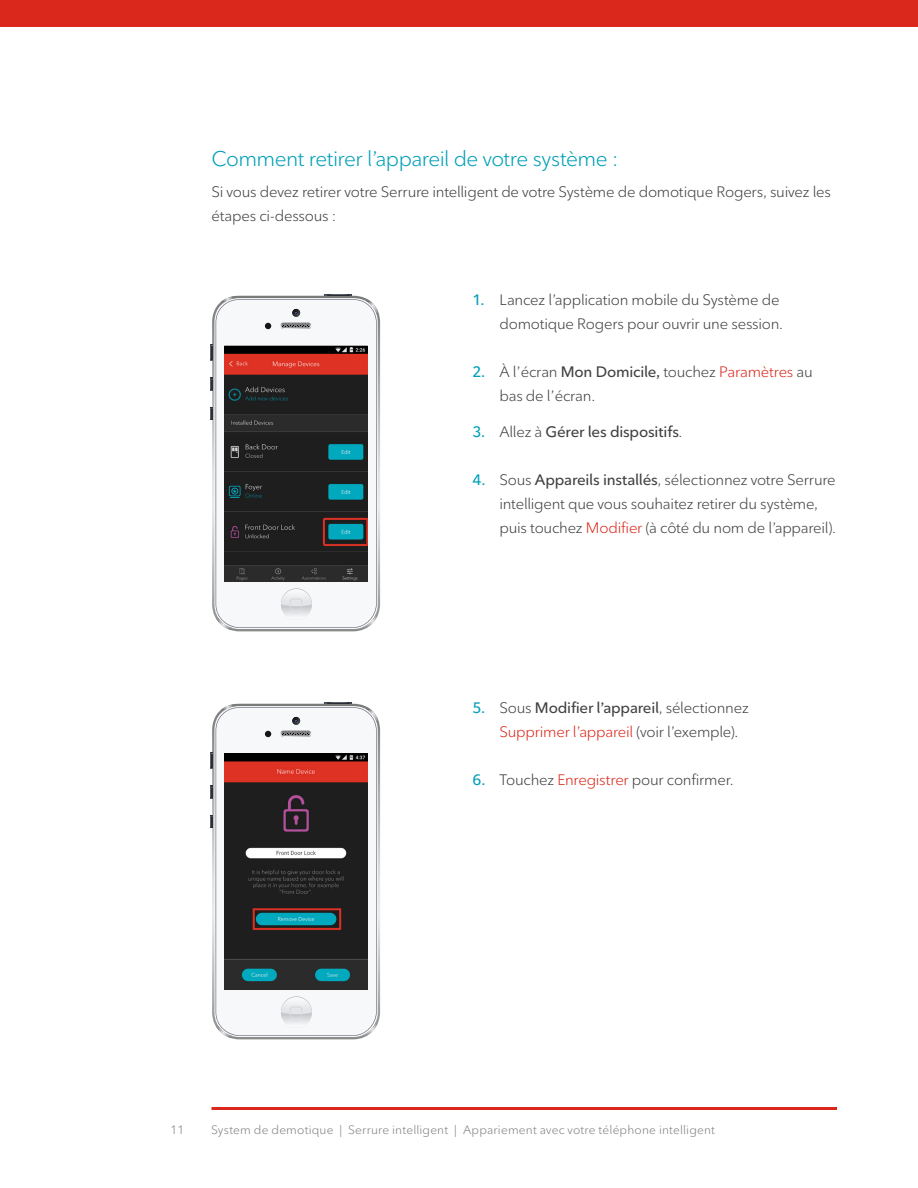
<style>
.page{position:relative;width:918px;height:1188px;background:#fff}
.page>*{position:absolute;margin:0;border:0;box-sizing:border-box;transform-origin:0 0}
.t1{font:21px "Ted Next";letter-spacing:-.03em;color:#00a0b7}
.t2{font:15px/24px "Ted Next";letter-spacing:-.015em;color:#424142}
.t3{font:600 15px "Ted Next";letter-spacing:-.015em;color:#424142}
.t4{font:12px "Ted Next";letter-spacing:.015em;color:#808284}
.s1{font-weight:600;color:#00a0b7}
.s2{font-weight:600}
.s3{color:#da291c}
.s4{color:#00a0b7}
.s5{font-weight:400}
</style>
<div class="page">
<div style="left:0;top:0;width:918px;height:27px;background:#da291c"></div>
<hr style="left:212px;top:1107px;width:625px;height:3px;background:#da291c">
<svg style="left:212px;top:296px;width:168px;height:335px"></svg>
<svg style="left:216px;top:299px;width:161px;height:329px"></svg>
<svg style="left:325px;top:294px;width:27px;height:2px"></svg>
<svg style="left:210px;top:344px;width:2px;height:16px"></svg>
<svg style="left:210px;top:378px;width:2px;height:12px"></svg>
<svg style="left:210px;top:408px;width:2px;height:12px"></svg>
<svg style="left:221px;top:296px;width:14px;height:8px"></svg>
<svg style="left:281px;top:588px;width:31px;height:31px"></svg>
<svg style="left:281px;top:589px;width:31px;height:31px"></svg>
<svg style="left:281px;top:599px;width:31px;height:21px"></svg>
<svg style="left:366px;top:299px;width:12px;height:15px"></svg>
<svg style="left:216px;top:618px;width:17px;height:12px"></svg>
<svg style="left:365px;top:614px;width:13px;height:14px"></svg>
<svg style="left:280px;top:323px;width:31px;height:6px"></svg>
<svg style="left:292px;top:309px;width:8px;height:8px"></svg>
<svg style="left:265px;top:323px;width:6px;height:6px"></svg>
<img style="left:225px;top:346px;width:142px;height:236px">
<svg style="left:212px;top:704px;width:168px;height:335px"></svg>
<svg style="left:216px;top:707px;width:161px;height:329px"></svg>
<svg style="left:325px;top:702px;width:27px;height:2px"></svg>
<svg style="left:210px;top:752px;width:2px;height:16px"></svg>
<svg style="left:210px;top:786px;width:2px;height:12px"></svg>
<svg style="left:210px;top:816px;width:2px;height:12px"></svg>
<svg style="left:221px;top:704px;width:14px;height:8px"></svg>
<svg style="left:281px;top:996px;width:31px;height:31px"></svg>
<svg style="left:281px;top:997px;width:31px;height:31px"></svg>
<svg style="left:281px;top:1007px;width:31px;height:21px"></svg>
<svg style="left:366px;top:707px;width:12px;height:15px"></svg>
<svg style="left:216px;top:1026px;width:17px;height:12px"></svg>
<svg style="left:365px;top:1022px;width:13px;height:14px"></svg>
<svg style="left:280px;top:731px;width:31px;height:6px"></svg>
<svg style="left:292px;top:717px;width:8px;height:8px"></svg>
<svg style="left:265px;top:731px;width:6px;height:6px"></svg>
<img style="left:225px;top:754px;width:142px;height:236px">
<h1 class="t1" style="left:212px;top:146px;width:408px">Comment retirer l’appareil de votre système :</h1>
<p class="t2" style="left:212px;top:179px;width:621px">Si vous devez retirer votre Serrure intelligent de votre Système de domotique Rogers, suivez les étapes ci-dessous :</p>
<p class="t2" style="left:472px;top:287px;width:312px;text-align:right"><span class="s1">1.</span> Lancez l’application mobile du Système de domotique Rogers pour ouvrir une session.</p>
<p class="t2" style="left:500px;top:359px;width:315px;text-indent:-27px"><span class="s1">2.</span> À l’écran <span class="s2">Mon Domicile,</span> touchez <span class="s3">Paramètres</span> au bas de l’écran.</p>
<p class="t3" style="left:472px;top:422px;width:211px"><span class="s4">3.</span> <span class="s5">Allez à</span> Gérer les dispositifs<span class="s5">.</span></p>
<p class="t2" style="left:500px;top:467px;width:338px;text-indent:-27px"><span class="s1">4.</span> Sous <span class="s2">Appareils installés</span>, sélectionnez votre Serrure intelligent que vous souhaitez retirer du système, puis touchez <span class="s3">Modifier</span> (à côté du nom de l’appareil).</p>
<p class="t2" style="left:500px;top:695px;width:251px;text-indent:-27px"><span class="s1">5.</span> Sous <span class="s2">Modifier l’appareil</span>, sélectionnez<br><span class="s3">Supprimer l’appareil</span> (voir l’exemple).</p>
<p class="t2" style="left:472px;top:767px;width:263px"><span class="s1">6.</span> Touchez <span class="s3">Enregistrer</span> pour confirmer.</p>
<p class="t4" style="left:171px;top:1123px;width:15px">11</p>
<p class="t4" style="left:211px;top:1123px;width:506px">System de demotique | Serrure intelligent | Appariement avec votre téléphone intelligent</p>
</div>
